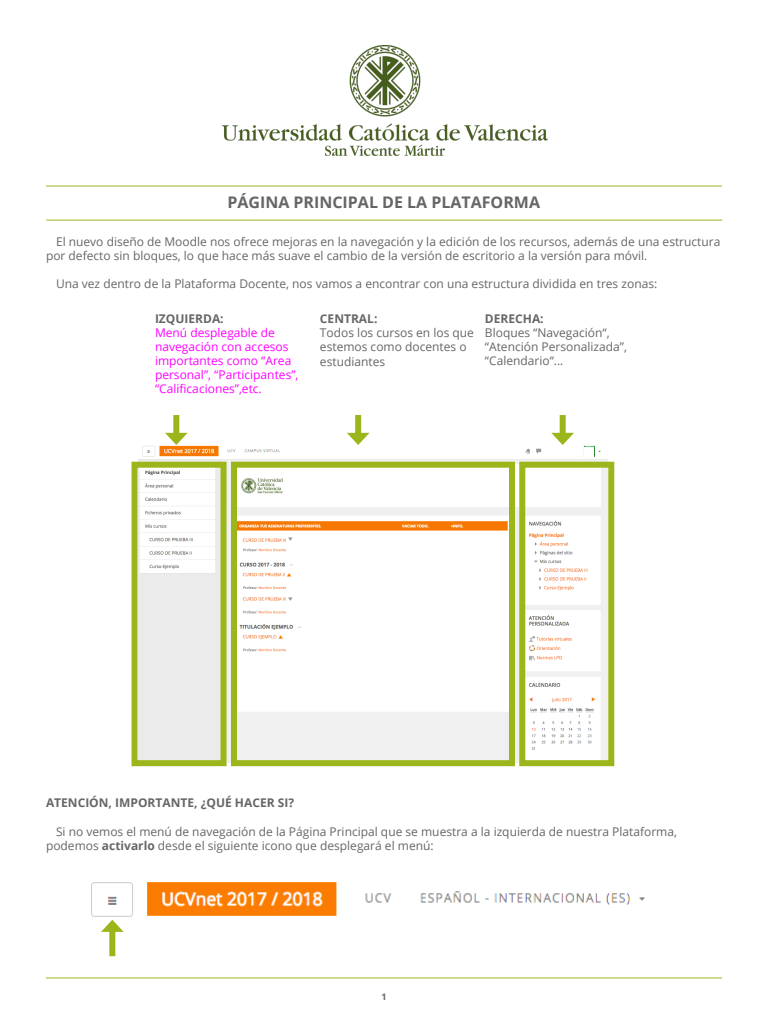
<style>
.page{position:relative;width:768px;height:1024px;background:#fff}
.page>*{position:absolute;margin:0;border:0;box-sizing:border-box;transform-origin:0 0}
.t1{font:700 16px "Open Sans";color:#666}
.texto{font:12px/14px "Open Sans";color:#666}
.texto-2{font:12px/14px "Open Sans";color:#f0f}
.Subtítulo{font:700 12px "Open Sans";color:#666}
.texto-3{font:700 12px "Open Sans";color:#666}
.t2{font:700 9px "Open Sans";color:#666}
.s1{font-weight:700}
</style>
<div class="page">
<hr style="left:46px;top:220px;width:676px;height:1px;background:#9bb61b">
<img style="left:222px;top:46px;width:325px;height:109px">
<hr style="left:46px;top:186px;width:676px;height:1px;background:#9bb61b">
<hr style="left:46px;top:977px;width:676px;height:1px;background:#9bb61b">
<img style="left:139px;top:445px;width:469px;height:318px">
<div style="left:132px;top:462px;width:95px;height:304px;border:6px solid #9bb61b"></div>
<div style="left:231px;top:462px;width:284px;height:304px;border:6px solid #9bb61b"></div>
<img style="left:91px;top:882px;width:554px;height:38px">
<div style="left:109px;top:927px;width:6px;height:29px;background:#9bb61b"></div>
<svg style="left:101px;top:920px;width:23px;height:12px"></svg>
<div style="left:173px;top:415px;width:6px;height:23px;background:#9bb61b"></div>
<svg style="left:165px;top:433px;width:23px;height:12px"></svg>
<div style="left:355px;top:415px;width:6px;height:23px;background:#9bb61b"></div>
<svg style="left:347px;top:433px;width:23px;height:12px"></svg>
<div style="left:560px;top:415px;width:6px;height:23px;background:#9bb61b"></div>
<svg style="left:551px;top:433px;width:23px;height:12px"></svg>
<div style="left:544px;top:445px;width:38px;height:11px;background:#fff"></div>
<div style="left:584px;top:447px;width:10px;height:10px;background:#fff"></div>
<div style="left:519px;top:462px;width:95px;height:304px;border:6px solid #9bb61b"></div>
<h1 class="t1" style="left:227px;top:191px;width:314px">PÁGINA PRINCIPAL DE LA PLATAFORMA</h1>
<p class="texto" style="left:46px;top:235px;width:676px;text-indent:10px">El nuevo diseño de Moodle nos ofrece mejoras en la navegación y la edición de los recursos, además de una estructura por defecto sin bloques, lo que hace más suave el cambio de la versión de escritorio a la versión para móvil.</p>
<p class="texto" style="left:56px;top:277px;width:603px">Una vez dentro de la Plataforma Docente, nos vamos a encontrar con una estructura dividida en tres zonas:</p>
<p class="texto-3" style="left:155px;top:311px;width:70px">IZQUIERDA:</p>
<p class="texto-2" style="left:155px;top:326px;width:145px">Menú desplegable de navegación con accesos importantes como “Area personal”, “Participantes”, “Calificaciones”,etc.</p>
<p class="texto-3" style="left:320px;top:311px;width:59px">CENTRAL:</p>
<p class="texto" style="left:320px;top:326px;width:156px">Todos los cursos en los que estemos como docentes o estudiantes</p>
<p class="texto-3" style="left:485px;top:311px;width:60px">DERECHA:</p>
<p class="texto" style="left:485px;top:326px;width:144px">Bloques “Navegación“, “Atención Personalizada”, “Calendario“...</p>
<p class="Subtítulo" style="left:46px;top:795px;width:250px">ATENCIÓN, IMPORTANTE, ¿QUÉ HACER SI?</p>
<p class="texto" style="left:46px;top:824px;width:633px;text-indent:10px">Si no vemos el menú de navegación de la Página Principal que se muestra a la izquierda de nuestra Plataforma, podemos <span class="s1">activarlo</span> desde el siguiente icono que desplegará el menú:</p>
<p class="t2" style="left:381px;top:990px;width:7px">1</p>
</div>
